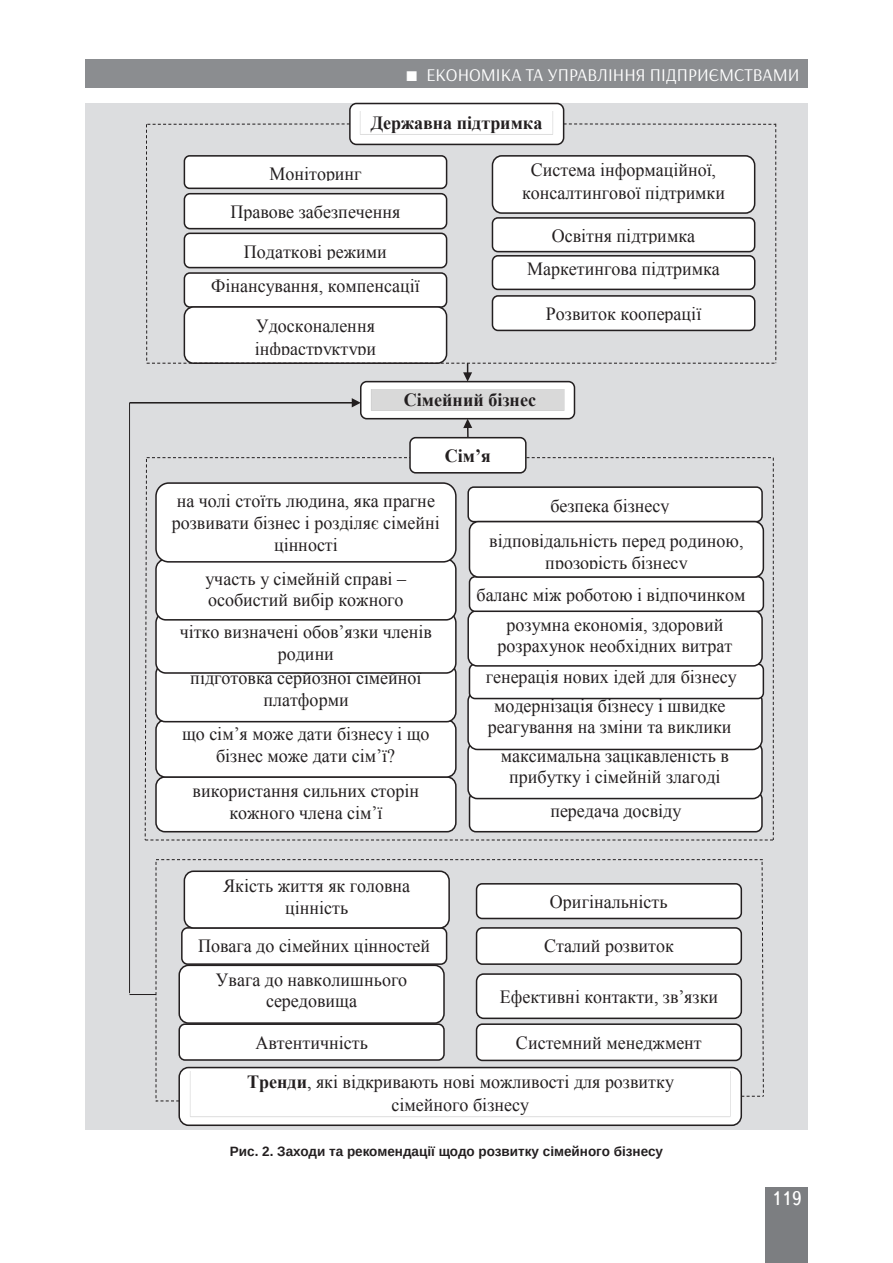
<style>
.page{position:relative;width:893px;height:1263px;background:#fff}
.page>*{position:absolute;margin:0;border:0;box-sizing:border-box;transform-origin:0 0}
.t1{font:19.5px "Ukrainian Text";color:#fff}
.t2{font:18.6px/21.5px "Times New Roman";color:#231f20;text-align:center}
.t3{font:700 18.6px "Times New Roman";color:#231f20}
.t4{font:18px "Arsenal";color:#fff}
.Рисунок{font:700 13.5px "Arimo";color:#231f20}
.s1{font-weight:700}
</style>
<div class="page">
<div style="left:765px;top:1187px;width:43px;height:76px;background:#7c7e81"></div>
<div style="left:85px;top:60px;width:723px;height:28px;background:#8b8d90"></div>
<div style="left:85px;top:104px;width:722px;height:1025px;background:#dcdddf"></div>
<div style="left:409px;top:437px;width:118px;height:37px;background:#fff;border:2px solid #231f20;border-radius:6px"></div>
<div style="left:178px;top:1067px;width:564px;height:59px;background:#fff;border:2px solid #231f20;border-radius:9px"></div>
<div style="left:349px;top:103px;width:215px;height:42px;background:#fff;border:2px solid #231f20;border-radius:7px"></div>
<img style="left:360px;top:111px;width:193px;height:13px">
<div style="left:360px;top:381px;width:215px;height:38px;background:#fff;border:2px solid #231f20;border-radius:6px"></div>
<div style="left:371px;top:389px;width:194px;height:22px;background:#d9d9d9"></div>
<svg style="left:144px;top:457px;width:630px;height:384px;background:#f2f2f2"></svg>
<svg style="left:130px;top:859px;width:634px;height:242px"></svg>
<hr style="left:129px;top:403px;width:1px;height:590px;background:#231f20">
<hr style="left:130px;top:402px;width:223px;height:1px;background:#231f20">
<svg style="left:352px;top:398px;width:9px;height:9px"></svg>
<svg style="left:463px;top:419px;width:9px;height:19px"></svg>
<svg style="left:146px;top:124px;width:630px;height:258px"></svg>
<p class="t4" style="left:426px;top:64px;width:375px">ЕКОНОМІКА ТА УПРАВЛІННЯ ПІДПРИЄМСТВАМИ</p>
<p class="t3" style="left:371px;top:109px;width:173px">Державна підтримка</p>
<p class="t2" style="left:269px;top:163px;width:94px">Моніторинг</p>
<p class="t2" style="left:230px;top:201px;width:172px">Правове забезпечення</p>
<p class="t2" style="left:244px;top:240px;width:144px">Податкові режими</p>
<p class="t2" style="left:211px;top:275px;width:210px">Фінансування, компенсації</p>
<p class="t2" style="left:255px;top:315px;width:123px;line-height:22.5px;text-align:left">Удосконалення інфраструктури</p>
<p class="t2" style="left:522px;top:158px;width:204px;line-height:22.5px">Система інформаційної, консалтингової підтримки</p>
<p class="t2" style="left:552px;top:225px;width:145px">Освітня підтримка</p>
<p class="t2" style="left:527px;top:258px;width:194px">Маркетингова підтримка</p>
<p class="t2" style="left:546px;top:303px;width:157px">Розвиток кооперації</p>
<p class="t3" style="left:404px;top:387px;width:134px">Сімейний бізнес</p>
<p class="t3" style="left:445px;top:443px;width:47px">Сім’я</p>
<p class="t2" style="left:172px;top:490px;width:270px">на чолі стоїть людина, яка прагне розвивати бізнес і розділяє сімейні цінності</p>
<p class="t2" style="left:206px;top:568px;width:202px;text-align:left">участь у сімейній справі – особистий вибір кожного</p>
<p class="t2" style="left:180px;top:621px;width:254px">чітко визначені обов’язки членів родини</p>
<p class="t2" style="left:190px;top:667px;width:233px">підготовка серйозної сімейної платформи</p>
<p class="t2" style="left:182px;top:723px;width:249px">що сім’я може дати бізнесу і що бізнес може дати сім’ї?</p>
<p class="t2" style="left:193px;top:780px;width:228px">використання сильних сторін кожного члена сім’ї</p>
<p class="t2" style="left:223px;top:874px;width:188px;line-height:22.6px">Якість життя як головна цінність</p>
<p class="t2" style="left:198px;top:935px;width:234px">Повага до сімейних цінностей</p>
<p class="t2" style="left:216px;top:968px;width:193px">Увага до навколишнього середовища</p>
<p class="t2" style="left:550px;top:494px;width:121px">безпека бізнесу</p>
<p class="t2" style="left:489px;top:530px;width:256px">відповідальність перед родиною, прозорість бізнесу</p>
<p class="t2" style="left:476px;top:584px;width:270px">баланс між роботою і відпочинком</p>
<p class="t2" style="left:498px;top:614px;width:236px">розумна економія, здоровий розрахунок необхідних витрат</p>
<p class="t2" style="left:486px;top:666px;width:253px">генерація нових ідей для бізнесу</p>
<p class="t2" style="left:494px;top:694px;width:233px">модернізація бізнесу і швидке</p>
<p class="t2" style="left:488px;top:716px;width:245px">реагування на зміни та виклики</p>
<p class="t2" style="left:587px;top:737px;width:10px">р</p>
<p class="t2" style="left:501px;top:745px;width:230px">максимальна зацікавленість в прибутку і сімейній злагоді</p>
<p class="t2" style="left:550px;top:800px;width:133px">передача досвіду</p>
<p class="t2" style="left:550px;top:891px;width:119px">Оригінальність</p>
<p class="t2" style="left:544px;top:935px;width:131px">Сталий розвиток</p>
<p class="t2" style="left:500px;top:986px;width:220px">Ефективні контакти, зв’язки</p>
<p class="t2" style="left:255px;top:1031px;width:114px">Автентичність</p>
<p class="t2" style="left:516px;top:1031px;width:187px">Системний менеджмент</p>
<p class="t2" style="left:247px;top:1070px;width:429px;line-height:22.6px"><span class="s1">Тренди</span>, які відкривають нові можливості для розвитку сімейного бізнесу</p>
<p class="Рисунок" style="left:230px;top:1142px;width:435px">Рис. 2. Заходи та рекомендації щодо розвитку сімейного бізнесу</p>
<p class="t1" style="left:771px;top:1188px;width:32px">119</p>
</div>
